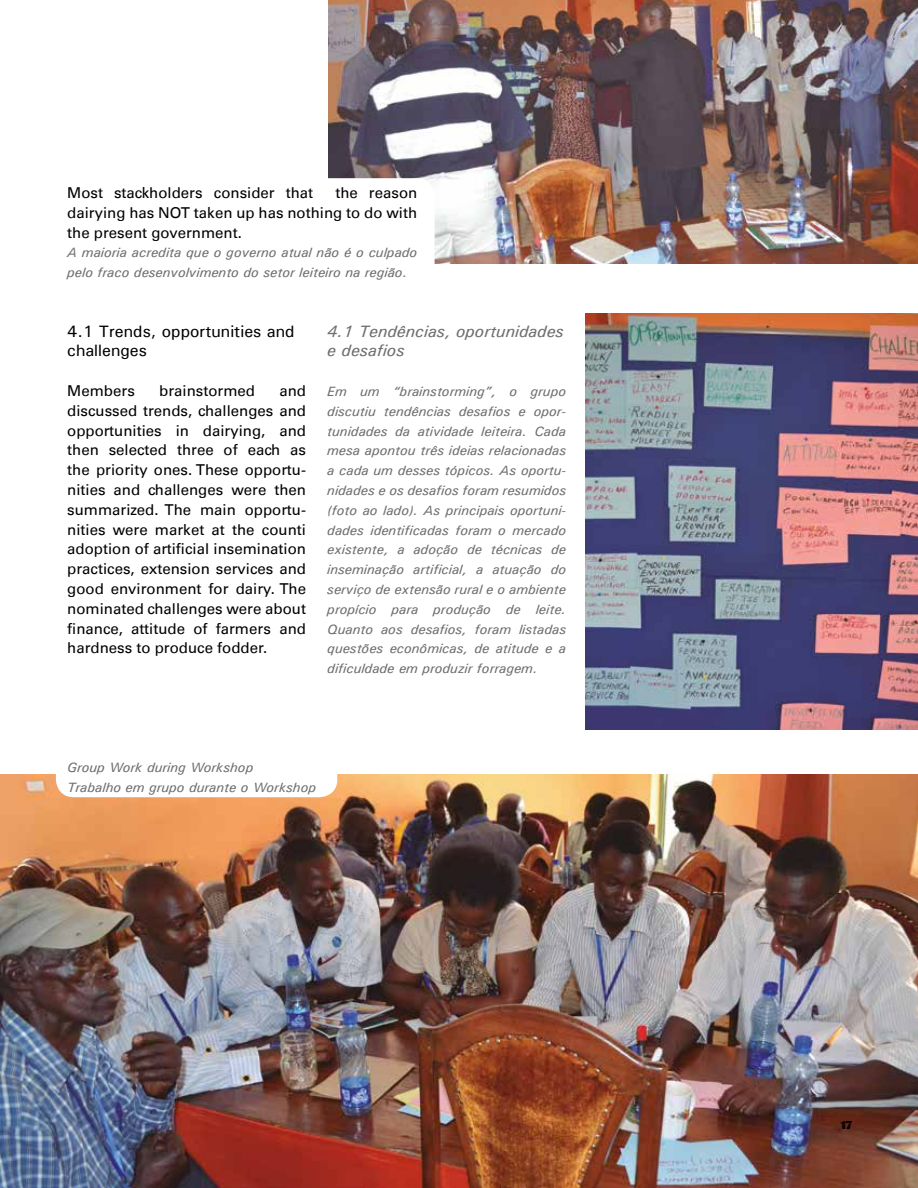
<style>
.page{position:relative;width:918px;height:1188px;background:#fff}
.page>*{position:absolute;margin:0;border:0;box-sizing:border-box;transform-origin:0 0}
.t1{font:500 16.5px/19.8px "Univers";color:#000}
.t2{font:italic 500 16.5px/19.8px "Univers";color:#706f6f}
.t3{font:15px/19.8px "Univers LT";color:#000;text-align:justify}
.t4{font:italic 500 13.5px/19.8px "Univers";color:#706f6f}
.t5{font:10.5px "African";color:#000}
</style>
<div class="page">
<img style="left:328px;top:0;width:590px;height:263px">
<img style="left:585px;top:313px;width:333px;height:417px">
<img style="left:0;top:774px;width:918px;height:414px">
<div style="left:56px;top:757px;width:281px;height:40px;background:#fff;border-radius:18px"></div>
<div style="left:50px;top:178px;width:385px;height:119px;background:#fff;border-radius:18px"></div>
<p class="t3" style="left:67px;top:183px;width:248px">Most stackholders consider that</p>
<p class="t3" style="left:67px;top:183px;width:352px;text-indent:268px">the reason dairying has NOT taken up has nothing to do with the present government.</p>
<p class="t4" style="left:67px;top:242px;width:352px">A maioria acredita que o governo atual não é o culpado pelo fraco desenvolvimento do setor leiteiro na região.</p>
<p class="t1" style="left:67px;top:321px;width:229px">4.1 Trends, opportunities and challenges</p>
<p class="t3" style="left:67px;top:381px;width:69px">Members</p>
<p class="t3" style="left:159px;top:381px;width:97px">brainstormed</p>
<p class="t3" style="left:67px;top:381px;width:240px;text-indent:212px">and discussed trends, challenges and opportunities in dairying, and then selected three of each as the priority ones. These opportu&shy;nities and challenges were then summarized. The main opportu&shy;nities were market at the counti adoption of artificial insemination practices, extension services and good environment for dairy. The nominated challenges were about finance, attitude of farmers and hardness to produce fodder.</p>
<p class="t2" style="left:327px;top:321px;width:238px">4.1 Tendências, oportunidades e desafios</p>
<p class="t4" style="left:327px;top:381px;width:240px;text-align:justify">Em um “brainstorming”, o grupo discutiu tendências desafios e opor&shy;tunidades da atividade leiteira. Cada mesa apontou três ideias relacionadas a cada um desses tópicos. As oportu&shy;nidades e os desafios foram resumidos (foto ao lado). As principais oportuni&shy;dades identificadas foram o mercado existente, a adoção de técnicas de inseminação artificial, a atuação do serviço de extensão rural e o ambiente propício para produção de leite.<br>Quanto aos desafios, foram listadas questões econômicas, de atitude e a dificuldade em produzir forragem.</p>
<p class="t4" style="left:67px;top:757px;width:251px">Group Work during Workshop<br>Trabalho em grupo durante o Workshop</p>
<p class="t5" style="left:840px;top:1120px;width:14px">17</p>
</div>
